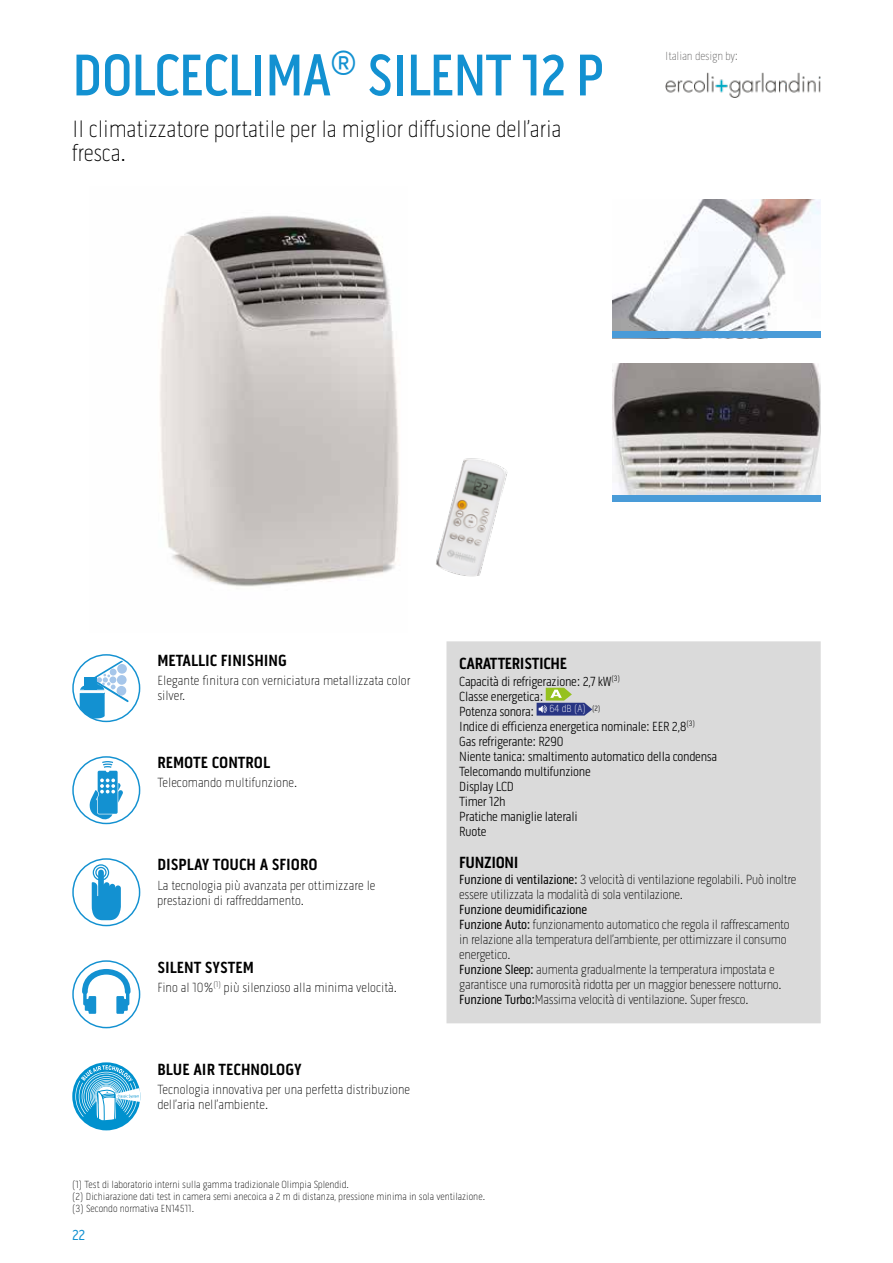
<style>
.page{position:relative;width:893px;height:1263px;background:#fff}
.page>*{position:absolute;margin:0;border:0;box-sizing:border-box;transform-origin:0 0}
.t1{font:500 60px "Pill Gothic 300 mg";letter-spacing:-.02em;color:#1391d1;scale:.95 1}
.t2{font:100 24px/24px "Pill Gothic 300 mg";letter-spacing:-.01em;color:#000}
.t3{font:700 16.5px "Pill Gothic 300 mg";color:#000}
.t4{font:700 16.5px "Pill Gothic 300 mg";letter-spacing:-.02em;color:#000}
.t5{font:15px "Pill Gothic 300 mg";color:#1391d1}
.t6{font:100 13.5px/15px "Pill Gothic 300 mg";letter-spacing:-.02em;color:#000}
.t7{font:100 13.5px/15px "Pill Gothic 300 mg";color:#000}
.t8{font:300 13.5px/15px "Pill Gothic 300 mg";letter-spacing:-.02em;color:#000}
.t9{font:100 12px "Pill Gothic 300 mg";letter-spacing:-.01em;color:#646363}
.t10{font:100 10.5px/12px "Pill Gothic 300 mg";color:#000}
.s1{font-weight:400}
</style>
<div class="page">
<img style="left:665px;top:72px;width:156px;height:26px">
<img style="left:160px;top:216px;width:239px;height:371px">
<img style="left:612px;top:199px;width:209px;height:132px">
<div style="left:612px;top:331px;width:209px;height:7px;background:#499bd8"></div>
<img style="left:612px;top:363px;width:209px;height:133px">
<div style="left:612px;top:496px;width:209px;height:6px;background:#499bd8"></div>
<svg style="left:79px;top:660px;width:50px;height:59px"></svg>
<div style="left:72px;top:654px;width:68px;height:68px;border:1px solid #1391d1;border-radius:50%"></div>
<div style="left:72px;top:756px;width:68px;height:68px;border:1px solid #1391d1;border-radius:50%"></div>
<svg style="left:90px;top:761px;width:33px;height:58px"></svg>
<div style="left:72px;top:858px;width:68px;height:68px;border:1px solid #1391d1;border-radius:50%"></div>
<svg style="left:92px;top:864px;width:29px;height:56px"></svg>
<svg style="left:82px;top:969px;width:49px;height:45px"></svg>
<div style="left:72px;top:960px;width:68px;height:68px;border:1px solid #1391d1;border-radius:50%"></div>
<div style="left:72px;top:1062px;width:68px;height:68px;background:#0091ce;border-radius:50%"></div>
<svg style="left:75px;top:1065px;width:65px;height:56px"></svg>
<div style="left:446px;top:641px;width:375px;height:382px;background:#dadada"></div>
<svg style="left:537px;top:688px;width:55px;height:28px;background:#88949b"></svg>
<img style="left:436px;top:458px;width:72px;height:119px">
<h1 class="t1" style="left:72px;top:40px;width:561px">DOLCECLIMA<sup>®</sup> SILENT 12 P</h1>
<h2 class="t2" style="left:72px;top:117px;width:491px">Il climatizzatore portatile per la miglior diffusione dell’aria fresca.</h2>
<p class="t9" style="left:665px;top:49px;width:74px">Italian design by:</p>
<p class="t3" style="left:157px;top:651px;width:131px">METALLIC FINISHING</p>
<p class="t7" style="left:157px;top:673px;width:255px">Elegante finitura con verniciatura metallizzata color silver.</p>
<p class="t3" style="left:157px;top:753px;width:114px">REMOTE CONTROL</p>
<p class="t7" style="left:157px;top:775px;width:141px">Telecomando multifunzione.</p>
<p class="t3" style="left:157px;top:855px;width:162px">DISPLAY TOUCH A SFIORO</p>
<p class="t7" style="left:157px;top:877px;width:220px">La tecnologia più avanzata per ottimizzare le prestazioni di raffreddamento.</p>
<p class="t3" style="left:157px;top:957px;width:98px">SILENT SYSTEM</p>
<p class="t7" style="left:157px;top:979px;width:241px">Fino al 10%<sup>(1)</sup> più silenzioso alla minima velocità.</p>
<p class="t3" style="left:157px;top:1059px;width:146px">BLUE AIR TECHNOLOGY</p>
<p class="t7" style="left:157px;top:1081px;width:254px">Tecnologia innovativa per una perfetta distribuzione dell’aria nell’ambiente.</p>
<p class="t4" style="left:459px;top:654px;width:109px">CARATTERISTICHE</p>
<p class="t8" style="left:459px;top:674px;width:260px">Capacità di refrigerazione: 2,7 kW<sup>(3)<br></sup>Classe energetica:<br>Potenza sonora: <sup>64</sup> <sup>dB</sup> <sup>(A)</sup> <sup>(2)<br></sup>Indice di efficienza energetica nominale: EER 2,8<sup>(3)<br></sup>Gas refrigerante: R290<br>Niente tanica: smaltimento automatico della condensa<br>Telecomando multifunzione<br>Display LCD<br>Timer 12h<br>Pratiche maniglie laterali<br>Ruote</p>
<p class="t4" style="left:459px;top:852px;width:61px">FUNZIONI</p>
<p class="t6" style="left:459px;top:872px;width:339px"><span class="s1">Funzione di ventilazione:</span> 3 velocità di ventilazione regolabili. Può inoltre essere utilizzata la modalità di sola ventilazione.</p>
<p class="t6" style="left:459px;top:902px;width:332px"><span class="s1">Funzione deumidificazione<br>Funzione Auto:</span> funzionamento automatico che regola il raffrescamento in relazione alla temperatura dell’ambiente, per ottimizzare il consumo energetico.<br><span class="s1">Funzione Sleep:</span> aumenta gradualmente la temperatura impostata e garantisce una rumorosità ridotta per un maggior benessere notturno.<br><span class="s1">Funzione Turbo:</span>Massima velocità di ventilazione. Super fresco.</p>
<p class="t10" style="left:72px;top:1178px;width:414px">(1) Test di laboratorio interni sulla gamma tradizionale Olimpia Splendid.<br>(2) Dichiarazione dati test in camera semi anecoica a 2 m di distanza, pressione minima in sola ventilazione. (3) Secondo normativa EN14511.</p>
<p class="t5" style="left:72px;top:1226px;width:15px">22</p>
</div>
